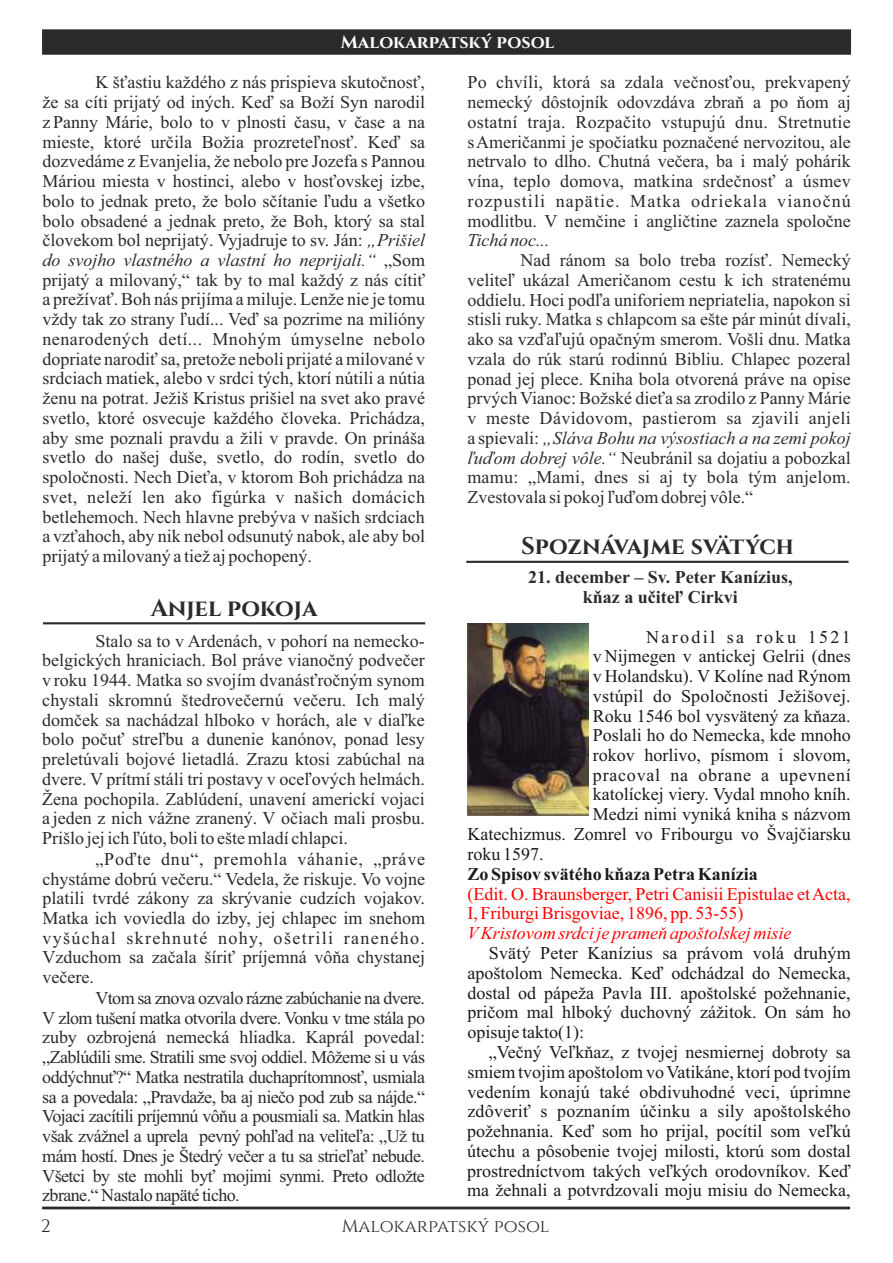
<style>
.page{position:relative;width:893px;height:1263px;background:#fff}
.page>*{position:absolute;margin:0;border:0;box-sizing:border-box;transform-origin:0 0}
.t1{font:700 24px "Cinzel";color:#2b2a29}
.t2{font:18px/19.8px "Times New Roman";color:#2b2a29;text-align:justify}
.t3{font:18px/19.8px "Times New Roman";color:#1a1a1a;text-align:justify}
.t4{font:18px/19.8px "Times New Roman";color:#f00}
.t5{font:700 18px "Times New Roman";color:#2b2a29}
.t6{font:italic 18px "Times New Roman";color:#f00}
.t7{font:700 18px "Times New Roman";color:#1a1a1a}
.t8{font:18px "Times New Roman";letter-spacing:.04em;color:#1a1a1a}
.t9{font:18px "Cinzel";color:#2b2a29}
.t10{font:700 18px "Cinzel";color:#fefefe}
.t11{font:18px "Times New Roman";letter-spacing:.13em;color:#1a1a1a}
.t12{font:italic 18px "Times New Roman";color:#2b2a29}
.s1{font-style:italic}
</style>
<div class="page">
<hr style="left:42px;top:1206px;width:808px;height:3px;background:#2b2a29">
<svg style="left:42px;top:29px;width:809px;height:26px;background:#2f2e2d"></svg>
<hr style="left:43px;top:622px;width:382px;height:2px;background:#2b2a29">
<hr style="left:466px;top:561px;width:382px;height:2px;background:#2b2a29">
<img style="left:467px;top:624px;width:122px;height:191px">
<p class="t10" style="left:341px;top:31px;width:215px">Malokarpatský posol</p>
<p class="t2" style="left:42px;top:74px;width:384px;text-indent:53px">K šťastiu každého z nás prispieva skutočnosť, že sa cíti prijatý od iných. Keď sa Boží Syn narodil z Panny Márie, bolo to v plnosti času, v čase a na mieste, ktoré určila Božia prozreteľnosť. Keď sa dozvedáme z Evanjelia, že nebolo pre Jozefa s Pannou Máriou miesta v hostinci, alebo v hosťovskej izbe, bolo to jednak preto, že bolo sčítanie ľudu a všetko bolo obsadené a jednak preto, že Boh, ktorý sa stal človekom bol neprijatý. Vyjadruje to sv. Ján: <span class="s1">„Prišiel do svojho vlastného a vlastní ho neprijali.“</span> „Som prijatý a milovaný,“ tak by to mal každý z nás cítiť a prežívať. Boh nás prijíma a miluje. Lenže nie je tomu vždy tak zo strany ľudí... Veď sa pozrime na milióny nenarodených detí... Mnohým úmyselne nebolo dopriate narodiť sa, pretože neboli prijaté a milované v srdciach matiek, alebo v srdci tých, ktorí nútili a nútia ženu na potrat. Ježiš Kristus prišiel na svet ako pravé svetlo, ktoré osvecuje každého človeka. Prichádza, aby sme poznali pravdu a žili v pravde. On prináša svetlo do našej duše, svetlo, do rodín, svetlo do spoločnosti. Nech Dieťa, v ktorom Boh prichádza na svet, neleží len ako figúrka v našich domácich betlehemoch. Nech hlavne prebýva v našich srdciach a vzťahoch, aby nik nebol odsunutý nabok, ale aby bol prijatý a milovaný a tiež aj pochopený.</p>
<h1 class="t1" style="left:151px;top:592px;width:168px">Anjel pokoja</h1>
<p class="t2" style="left:42px;top:632px;width:384px;text-indent:53px">Stalo sa to v Ardenách, v pohorí na nemecko&shy;belgických hraniciach. Bol práve vianočný podvečer v roku 1944. Matka so svojím dvanásťročným synom chystali skromnú štedrovečernú večeru. Ich malý domček sa nachádzal hlboko v horách, ale v diaľke bolo počuť streľbu a dunenie kanónov, ponad lesy preletúvali bojové lietadlá. Zrazu ktosi zabúchal na dvere. V prítmí stáli tri postavy v oceľových helmách.<br>Žena pochopila. Zablúdení, unavení americkí vojaci a jeden z nich vážne zranený. V očiach mali prosbu.<br>Prišlo jej ich ľúto, boli to ešte mladí chlapci.</p>
<p class="t2" style="left:42px;top:850px;width:384px;text-indent:53px">„Poďte dnu“, premohla váhanie, „práve chystáme dobrú večeru.“ Vedela, že riskuje. Vo vojne platili tvrdé zákony za skrývanie cudzích vojakov.<br>Matka ich voviedla do izby, jej chlapec im snehom vyšúchal skrehnuté nohy, ošetrili raneného.<br>Vzduchom sa začala šíriť príjemná vôňa chystanej večere.</p>
<p class="t2" style="left:42px;top:990px;width:384px;text-indent:53px">Vtom sa znova ozvalo rázne zabúchanie na dvere.<br>V zlom tušení matka otvorila dvere. Vonku v tme stála po zuby ozbrojená nemecká hliadka. Kaprál povedal: „Zablúdili sme. Stratili sme svoj oddiel. Môžeme si u vás oddýchnuť?“ Matka nestratila duchaprítomnosť, usmiala sa a povedala: „Pravdaže, ba aj niečo pod zub sa nájde.“ Vojaci zacítili príjemnú vôňu a pousmiali sa. Matkin hlas však zvážnel a uprela pevný pohľad na veliteľa: „Už tu mám hostí. Dnes je Štedrý večer a tu sa strieľať nebude.<br>Všetci by ste mohli byť mojimi synmi. Preto odložte zbrane.“ Nastalo napäté ticho.</p>
<p class="t2" style="left:467px;top:74px;width:385px">Po chvíli, ktorá sa zdala večnosťou, prekvapený nemecký dôstojník odovzdáva zbraň a po ňom aj ostatní traja. Rozpačito vstupujú dnu. Stretnutie s Američanmi je spočiatku poznačené nervozitou, ale netrvalo to dlho. Chutná večera, ba i malý pohárik vína, teplo domova, matkina srdečnosť a úsmev rozpustili napätie. Matka odriekala vianočnú modlitbu. V nemčine i angličtine zaznela spoločne</p>
<p class="t12" style="left:467px;top:234px;width:84px">Tichá noc...</p>
<p class="t2" style="left:467px;top:252px;width:385px;text-indent:53px">Nad ránom sa bolo treba rozísť. Nemecký veliteľ ukázal Američanom cestu k ich stratenému oddielu. Hoci podľa uniforiem nepriatelia, napokon si stisli ruky. Matka s chlapcom sa ešte pár minút dívali, ako sa vzďaľujú opačným smerom. Vošli dnu. Matka vzala do rúk starú rodinnú Bibliu. Chlapec pozeral ponad jej plece. Kniha bola otvorená práve na opise prvých Vianoc: Božské dieťa sa zrodilo z Panny Márie v meste Dávidovom, pastierom sa zjavili anjeli a spievali: <span class="s1">„Sláva Bohu na výsostiach a na zemi pokoj ľuďom dobrej vôle.“</span> Neubránil sa dojatiu a pobozkal mamu: „Mami, dnes si aj ty bola tým anjelom.<br>Zvestovala si pokoj ľuďom dobrej vôle.“</p>
<h1 class="t1" style="left:521px;top:531px;width:274px">Spoznávajme svätých</h1>
<p class="t5" style="left:528px;top:571px;width:266px">21. december – Sv. Peter Kanízius,</p>
<p class="t5" style="left:583px;top:590px;width:156px">kňaz a učiteľ Cirkvi</p>
<p class="t11" style="left:646px;top:630px;width:206px">Narodil sa roku 1521</p>
<p class="t3" style="left:593px;top:648px;width:259px">v Nijmegen v antickej Gelrii (dnes</p>
<p class="t3" style="left:593px;top:668px;width:259px">v Holandsku). V Kolíne nad Rýnom</p>
<p class="t3" style="left:593px;top:688px;width:259px">vstúpil do Spoločnosti Ježišovej.</p>
<p class="t3" style="left:593px;top:707px;width:259px">Roku 1546 bol vysvätený za kňaza.</p>
<p class="t3" style="left:593px;top:727px;width:259px">Poslali ho do Nemecka, kde mnoho</p>
<p class="t3" style="left:593px;top:747px;width:259px">rokov horlivo, písmom i slovom,</p>
<p class="t8" style="left:593px;top:768px;width:259px">pracoval na obrane a upevnení</p>
<p class="t3" style="left:593px;top:786px;width:259px">katolíckej viery. Vydal mnoho kníh.</p>
<p class="t3" style="left:593px;top:806px;width:259px">Medzi nimi vyniká kniha s názvom</p>
<p class="t3" style="left:467px;top:826px;width:385px">Katechizmus. Zomrel vo Fribourgu vo Švajčiarsku</p>
<p class="t3" style="left:467px;top:845px;width:78px">roku 1597.</p>
<p class="t7" style="left:467px;top:867px;width:292px">Zo Spisov svätého kňaza Petra Kanízia</p>
<p class="t4" style="left:467px;top:885px;width:385px">(Edit. O. Braunsberger, Petri Canisii Epistulae et Acta,<br>I, Friburgi Brisgoviae, 1896, pp. 53-55)</p>
<p class="t6" style="left:467px;top:927px;width:326px">VKristovom srdci je prameň apoštolskej misie</p>
<p class="t3" style="left:467px;top:945px;width:385px;text-indent:22px">Svätý Peter Kanízius sa právom volá druhým apoštolom Nemecka. Keď odchádzal do Nemecka, dostal od pápeža Pavla III. apoštolské požehnanie, pričom mal hlboký duchovný zážitok. On sám ho opisuje takto(1):</p>
<p class="t3" style="left:467px;top:1044px;width:385px;text-indent:22px">„Večný Veľkňaz, z tvojej nesmiernej dobroty sa smiem tvojim apoštolom vo Vatikáne, ktorí pod tvojím vedením konajú také obdivuhodné veci, úprimne zdôveriť s poznaním účinku a sily apoštolského požehnania. Keď som ho prijal, pocítil som veľkú útechu a pôsobenie tvojej milosti, ktorú som dostal prostredníctvom takých veľkých orodovníkov. Keď ma žehnali a potvrdzovali moju misiu do Nemecka,</p>
<p class="t9" style="left:41px;top:1215px;width:11px">2</p>
<p class="t9" style="left:342px;top:1214px;width:209px">Malokarpatský posol</p>
</div>
